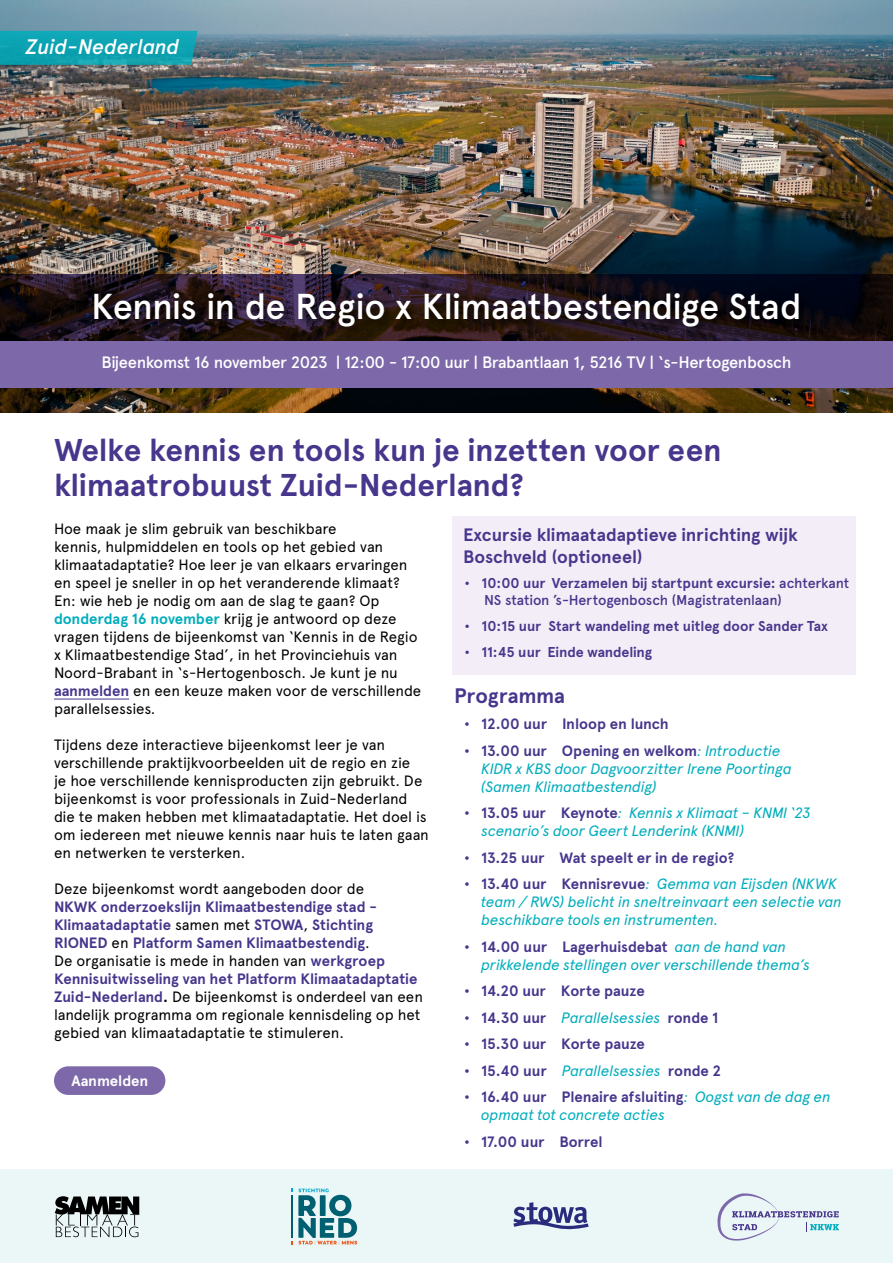
<style>
.page{position:relative;width:893px;height:1263px;background:#fff}
.page>*{position:absolute;margin:0;border:0;box-sizing:border-box;transform-origin:0 0}
.Titel{font:500 36px "Apercu Pro";letter-spacing:-.015em;color:#fff}
.t1{font:700 31.5px/34.5px "Apercu Pro";letter-spacing:-.005em;color:#47368c}
.Titel_2{font:italic 500 21px "Apercu Pro";letter-spacing:-.02em;color:#fff}
.t2{font:700 21px "Apercu Pro";letter-spacing:-.005em;color:#47368c}
.t3{font:700 18px/21.6px "Apercu Pro";color:#47368c}
.Ondertitel{font:500 16.5px "Apercu Pro";letter-spacing:-.03em;color:#fff}
.Platte_tekst{font:15px/18px "Apercu Pro";letter-spacing:-.01em;color:#000}
.t4{font:italic 15px/18px "Apercu Pro";letter-spacing:-.015em;color:#00adbc}
.t5{font:700 15px "Apercu Pro";letter-spacing:-.005em;color:#47368c}
.t6{font:700 15px "Apercu Pro";letter-spacing:-.005em;color:#fff}
.t7{font:700 14.25px "Apercu Pro";letter-spacing:-.005em;color:#47368c}
.t8{font:500 14.25px "Apercu Pro";letter-spacing:-.01em;color:#47368c}
.s1{font-weight:700;color:#00adbc}
.s2{font-weight:700;color:#47368c}
.s3{font-weight:700}
.s4{font-weight:500}
.s5{font-weight:700;font-style:normal;color:#47368c}
.s6{font-weight:400;font-style:italic;color:#00adbc}
</style>
<div class="page">
<div style="left:0;top:1169px;width:893px;height:94px;background:#ebf6f7"></div>
<hr style="left:54px;top:699px;width:75px;height:1px;background:#47368c">
<svg style="left:298px;top:1188px;width:59px;height:57px"></svg>
<hr style="left:291px;top:1195px;width:1px;height:43px;background:#006071">
<svg style="left:55px;top:1196px;width:84px;height:41px"></svg>
<svg style="left:513px;top:1202px;width:76px;height:28px"></svg>
<svg style="left:717px;top:1193px;width:122px;height:47px"></svg>
<img style="left:0;top:0;width:893px;height:412px">
<svg style="left:0;top:274px;width:893px;height:67px;background:#1a111c"></svg>
<svg style="left:0;top:31px;width:198px;height:34px;background:#10a2b1"></svg>
<div style="left:0;top:341px;width:893px;height:46px;background:#7d69aa"></div>
<div style="left:90px;top:289px;width:721px;height:50px;background:#000;opacity:.75"></div>
<div style="left:54px;top:1066px;width:111px;height:29px;background:#7d69aa;border-radius:14px"></div>
<div style="left:452px;top:517px;width:403px;height:158px;background:#f3edf7"></div>
<p class="Titel_2" style="left:26px;top:31px;width:155px">Zuid-Nederland</p>
<p class="Titel" style="left:91px;top:279px;width:712px">Kennis in de Regio x Klimaatbestendige Stad</p>
<p class="Ondertitel" style="left:101px;top:350px;width:692px">Bijeenkomst 16 november 2023 | 12:00 - 17:00 uur | Brabantlaan 1, 5216 TV | ‘s-Hertogenbosch</p>
<h1 class="t1" style="left:54px;top:432px;width:669px">Welke kennis en tools kun je inzetten voor een klimaatrobuust Zuid-Nederland?</h1>
<p class="Platte_tekst" style="left:54px;top:519px;width:369px">Hoe maak je slim gebruik van beschikbare<br>kennis, hulpmiddelen en tools op het gebied van klimaatadaptatie? Hoe leer je van elkaars ervaringen en speel je sneller in op het veranderende klimaat?<br>En: wie heb je nodig om aan de slag te gaan? Op <span class="s1">donderdag 16 november</span> krijg je antwoord op deze vragen tijdens de bijeenkomst van ‘Kennis in de Regio x Klimaatbestendige Stad’, in het Provinciehuis van Noord-Brabant in ‘s-Hertogenbosch. Je kunt je nu <span class="s2">aanmelden</span> en een keuze maken voor de verschillende parallelsessies.</p>
<p class="Platte_tekst" style="left:54px;top:735px;width:376px">Tijdens deze interactieve bijeenkomst leer je van verschillende praktijkvoorbeelden uit de regio en zie<br>je hoe verschillende kennisproducten zijn gebruikt. De bijeenkomst is voor professionals in Zuid-Nederland die te maken hebben met klimaatadaptatie. Het doel is om iedereen met nieuwe kennis naar huis te laten gaan en netwerken te versterken.</p>
<p class="Platte_tekst" style="left:54px;top:879px;width:371px">Deze bijeenkomst wordt aangeboden door de<br><span class="s2">NKWK onderzoekslijn Klimaatbestendige stad - Klimaatadaptatie</span> samen met <span class="s2">STOWA</span>, <span class="s2">Stichting RIONED</span> en <span class="s2">Platform Samen Klimaatbestendig</span>.<br>De organisatie is mede in handen van <span class="s2">werkgroep Kennisuitwisseling van het Platform Klimaatadaptatie Zuid-Nederland</span><span class="s3">.</span> De bijeenkomst is onderdeel van een landelijk programma om regionale kennisdeling op het gebied van klimaatadaptatie te stimuleren.</p>
<p class="t6" style="left:71px;top:1069px;width:78px">Aanmelden</p>
<h2 class="t3" style="left:463px;top:524px;width:336px">Excursie klimaatadaptieve inrichting wijk<br>Boschveld (optioneel)</h2>
<p class="t7" style="left:465px;top:573px;width:386px">• 10:00 uur Verzamelen bij startpunt excursie: <span class="s4">achterkant</span></p>
<p class="t8" style="left:484px;top:590px;width:299px">NS station ’s-Hertogenbosch (Magistratenlaan)</p>
<p class="t7" style="left:465px;top:615px;width:365px">• 10:15 uur Start wandeling met uitleg door Sander Tax</p>
<p class="t7" style="left:465px;top:641px;width:189px">• 11:45 uur Einde wandeling</p>
<h2 class="t2" style="left:454px;top:679px;width:112px">Programma</h2>
<p class="t5" style="left:464px;top:713px;width:206px">• 12.00 uur Inloop en lunch</p>
<p class="t4" style="left:481px;top:740px;width:312px;text-indent:-17px"><span class="s5">• 13.00 uur Opening en welkom</span>: Introductie<br>KIDR x KBS door Dagvoorzitter Irene Poortinga (Samen Klimaatbestendig)</p>
<p class="t4" style="left:481px;top:803px;width:331px;text-indent:-17px"><span class="s5">• 13.05 uur Keynote</span>: Kennis x Klimaat – KNMI ‘23 scenario’s door Geert Lenderink (KNMI)</p>
<p class="t5" style="left:464px;top:846px;width:272px">• 13.25 uur Wat speelt er in de regio?</p>
<p class="t4" style="left:481px;top:874px;width:362px;text-indent:-17px"><span class="s5">• 13.40 uur Kennisrevue</span>: Gemma van Eijsden (NKWK team / RWS) belicht in sneltreinvaart een selectie van beschikbare tools en instrumenten.</p>
<p class="t4" style="left:481px;top:936px;width:330px;text-indent:-17px"><span class="s5">• 14.00 uur Lagerhuisdebat</span> aan de hand van prikkelende stellingen over verschillende thema’s</p>
<p class="t5" style="left:464px;top:980px;width:182px">• 14.20 uur Korte pauze</p>
<p class="t5" style="left:464px;top:1006px;width:256px">• 14.30 uur <span class="s6">Parallelsessies</span> ronde 1</p>
<p class="t5" style="left:464px;top:1033px;width:182px">• 15.30 uur Korte pauze</p>
<p class="t5" style="left:464px;top:1059px;width:259px">• 15.40 uur <span class="s6">Parallelsessies</span> ronde 2</p>
<p class="t4" style="left:481px;top:1087px;width:351px;text-indent:-17px"><span class="s5">• 16.40 uur Plenaire afsluiting</span>: Oogst van de dag en opmaat tot concrete acties</p>
<p class="t5" style="left:464px;top:1130px;width:140px">• 17.00 uur Borrel</p>
</div>
